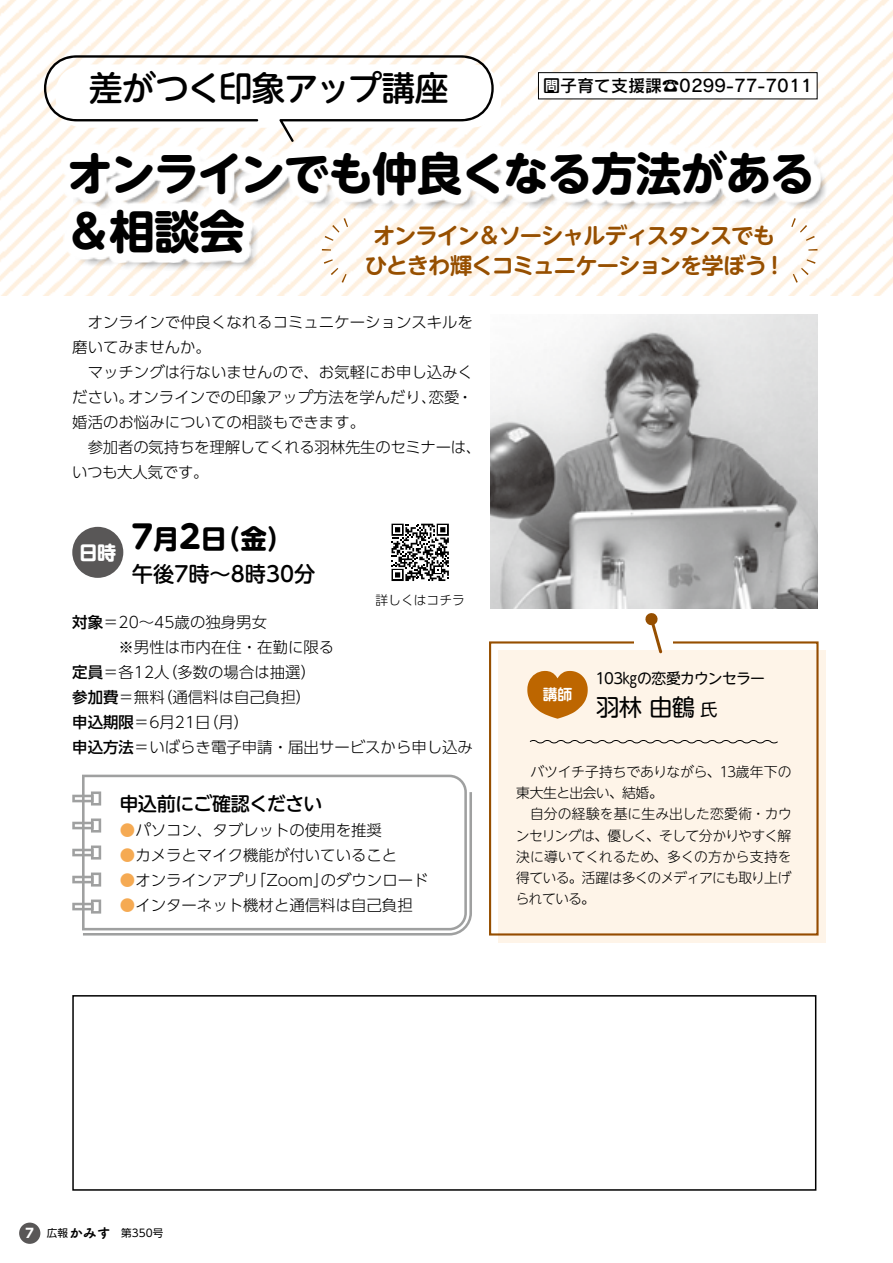
<style>
.page{position:relative;width:893px;height:1263px;background:#fff}
.page>*{position:absolute;margin:0;border:0;box-sizing:border-box;transform-origin:0 0}
.t1{font:700 45.75px/58.5px "UD Shin M Go Pr 6";letter-spacing:-.035em;color:#000}
.t2{font:500 34.05px "UD Shin M Go Pr 6";letter-spacing:-.035em;color:#000}
.t3{font:700 31.95px "UD Shin M Go Pr 6";color:#000}
.t4{font:700 26.55px "UD Shin M Go Pr 6";color:#000}
.t5{font:23.4px "UD Shin M Go Pr 6";color:#000}
.t6{font:700 22.35px/29.7px "UD Shin M Go Pr 6 De";letter-spacing:-.05em;color:#964f00}
.t7{font:500 21.3px "UD Shin M Go Pr 6";color:#000}
.t8{font:500 19.2px "UD Shin M Go Pr 6";letter-spacing:-.04em;color:#000}
.t9{font:700 19.2px "UD Shin M Go Pr 6";color:#fff}
.t10{font:16.95px "Rodin Pro DB";color:#000}
.t11{font:16.95px "UD Shin M Go Pr 6";color:#000}
.t12{font:300 15.45px/25px "UD Shin Go Pro";color:#000}
.t13{font:14.85px "UD Shin M Go Pr 6";letter-spacing:-.05em;color:#000}
.t14{font:700 14.85px "UD Shin M Go Pr 6 De";color:#fff}
.t15{font:300 13.8px/21.3px "UD Shin M Go Pr 6";letter-spacing:-.03em;color:#000}
.t16{font:13.8px "Tsuku A Rd Gothic Std E";color:#000}
.t17{font:300 12.75px "UD Shin Go Pro";color:#000}
.t18{font:700 12.75px "UD Shin Go Pro";color:#fff}
.t19{font:10.65px "UD Shin Go Pro";color:#000}
.s1{font-weight:500}
.s2{color:#f5aa53}
.s3{font-family:"UD Shin Go Pr 6";font-size:10.65px}
</style>
<div class="page">
<img style="left:0;top:0;width:893px;height:296px">
<svg style="left:645px;top:613px;width:17px;height:38px"></svg>
<div style="left:499px;top:651px;width:327px;height:292px;background:#fef4e8"></div>
<div style="left:72px;top:527px;width:51px;height:51px;background:#595757;border-radius:50%"></div>
<div style="left:70px;top:150px;width:759px;height:121px;background:#000;opacity:.7"></div>
<svg style="left:61px;top:141px;width:759px;height:122px"></svg>
<svg style="left:44px;top:55px;width:450px;height:87px"></svg>
<div style="left:538px;top:73px;width:279px;height:26px;background:#fff"></div>
<div style="left:538px;top:72px;width:279px;height:27px;border:1px solid #000"></div>
<div style="left:72px;top:995px;width:744px;height:196px;border:2px solid #000"></div>
<img style="left:490px;top:314px;width:327px;height:294px">
<svg style="left:527px;top:671px;width:61px;height:48px"></svg>
<svg style="left:529px;top:740px;width:249px;height:4px"></svg>
<svg style="left:83px;top:792px;width:389px;height:143px"></svg>
<svg style="left:72px;top:794px;width:10px;height:9px"></svg>
<svg style="left:72px;top:821px;width:10px;height:9px"></svg>
<svg style="left:72px;top:848px;width:10px;height:9px"></svg>
<svg style="left:72px;top:875px;width:10px;height:9px"></svg>
<svg style="left:72px;top:902px;width:10px;height:9px"></svg>
<svg style="left:82px;top:775px;width:385px;height:155px"></svg>
<svg style="left:322px;top:218px;width:26px;height:65px"></svg>
<svg style="left:791px;top:218px;width:26px;height:65px"></svg>
<svg style="left:391px;top:524px;width:58px;height:57px"></svg>
<div style="left:19px;top:1222px;width:21px;height:22px;background:#595757;border-radius:50%"></div>
<h2 class="t2" style="left:89px;top:59px;width:362px">差がつく印象アップ講座</h2>
<p class="t10" style="left:543px;top:75px;width:271px">問子育て支援課☎0299-77-7011</p>
<h1 class="t1" style="left:66px;top:141px;width:751px">オンラインでも仲良くなる方法がある＆相談会</h1>
<h3 class="t6" style="left:764px;top:219px;width:24px;text-indent:-390px">オンライン＆ソーシャルディスタンスでも!</h3>
<h3 class="t6" style="left:365px;top:249px;width:404px">ひときわ輝くコミュニケーションを学ぼう</h3>
<p class="t12" style="left:72px;top:309px;width:402px">　オンラインで仲良くなれるコミュニケーションスキルを</p>
<p class="t12" style="left:72px;top:334px;width:140px">磨いてみませんか。</p>
<p class="t12" style="left:72px;top:359px;width:402px">　マッチングは行ないませんので、お気軽にお申し込みく</p>
<p class="t12" style="left:429px;top:384px;width:46px">恋愛・</p>
<p class="t12" style="left:128px;top:384px;width:310px">オンラインでの印象アップ方法を学んだり、</p>
<p class="t12" style="left:72px;top:384px;width:411px">ださい。<br>婚活のお悩みについての相談もできます。<br>　参加者の気持ちを理解してくれる羽林先生のセミナーは、いつも大人気です。</p>
<p class="t9" style="left:79px;top:536px;width:39px">日時</p>
<h3 class="t3" style="left:179px;top:509px;width:23px">2</h3>
<h3 class="t3" style="left:132px;top:509px;width:23px">7</h3>
<h3 class="t4" style="left:200px;top:515px;width:95px">（日金(</h3>
<h3 class="t4" style="left:153px;top:515px;width:28px">月</h3>
<h3 class="t7" style="left:132px;top:556px;width:185px">午後7時〜8時30分</h3>
<p class="t17" style="left:376px;top:590px;width:91px">詳しくはコチラ</p>
<p class="t12" style="left:72px;top:609px;width:196px"><span class="s1">対象</span>＝20〜45歳の独身男女</p>
<p class="t12" style="left:72px;top:634px;width:264px">　　　※男性は市内在住・在勤に限る</p>
<p class="t12" style="left:72px;top:659px;width:245px"><span class="s1">定員</span>＝各12 （人多数の場合は抽選(</p>
<p class="t12" style="left:157px;top:684px;width:156px">（通信料は自己負担(</p>
<p class="t12" style="left:72px;top:684px;width:402px"><span class="s1">参加費</span>＝無料<br><span class="s1">申込期限</span>＝6月21 （日月(<br><span class="s1">申込方法</span>＝いばらき電子申請・届出サービスから申し込み</p>
<p class="t8" style="left:119px;top:788px;width:204px">申込前にご確認ください</p>
<p class="t12" style="left:120px;top:817px;width:264px"><span class="s2">●</span>パソコン、タブレットの使用を推奨</p>
<p class="t12" style="left:321px;top:842px;width:109px;text-indent:-201px"><span class="s2">●</span>カメラとマイク機能が付いていること<br>のダウンロード</p>
<p class="t12" style="left:120px;top:867px;width:140px"><span class="s2">●</span>オンラインアプリ</p>
<p class="t12" style="left:120px;top:892px;width:294px"><span class="s2">●</span>インターネット機材と通信料は自己負担</p>
<p class="t12" style="left:251px;top:867px;width:79px">「Zoom」</p>
<p class="t14" style="left:543px;top:682px;width:31px">講師</p>
<p class="t13" style="left:596px;top:666px;width:171px">103㎏の恋愛カウンセラー</p>
<h3 class="t5" style="left:596px;top:688px;width:101px">羽林由鶴</h3>
<p class="t11" style="left:700px;top:695px;width:19px">氏</p>
<p class="t15" style="left:516px;top:760px;width:278px">　バツイチ子持ちでありながら、13歳年下の東大生と出会い、結婚。<br>　自分の経験を基に生み出した恋愛術・カウンセリングは、優しく、そして分かりやすく解決に導いてくれるため、多くの方から支持を得ている。活躍は多くのメディアにも取り上げられている。</p>
<p class="t18" style="left:26px;top:1223px;width:10px">7</p>
<p class="t16" style="left:47px;top:1222px;width:65px"><span class="s3">広報</span>かみす</p>
<p class="t19" style="left:121px;top:1224px;width:44px">第350号</p>
</div>
